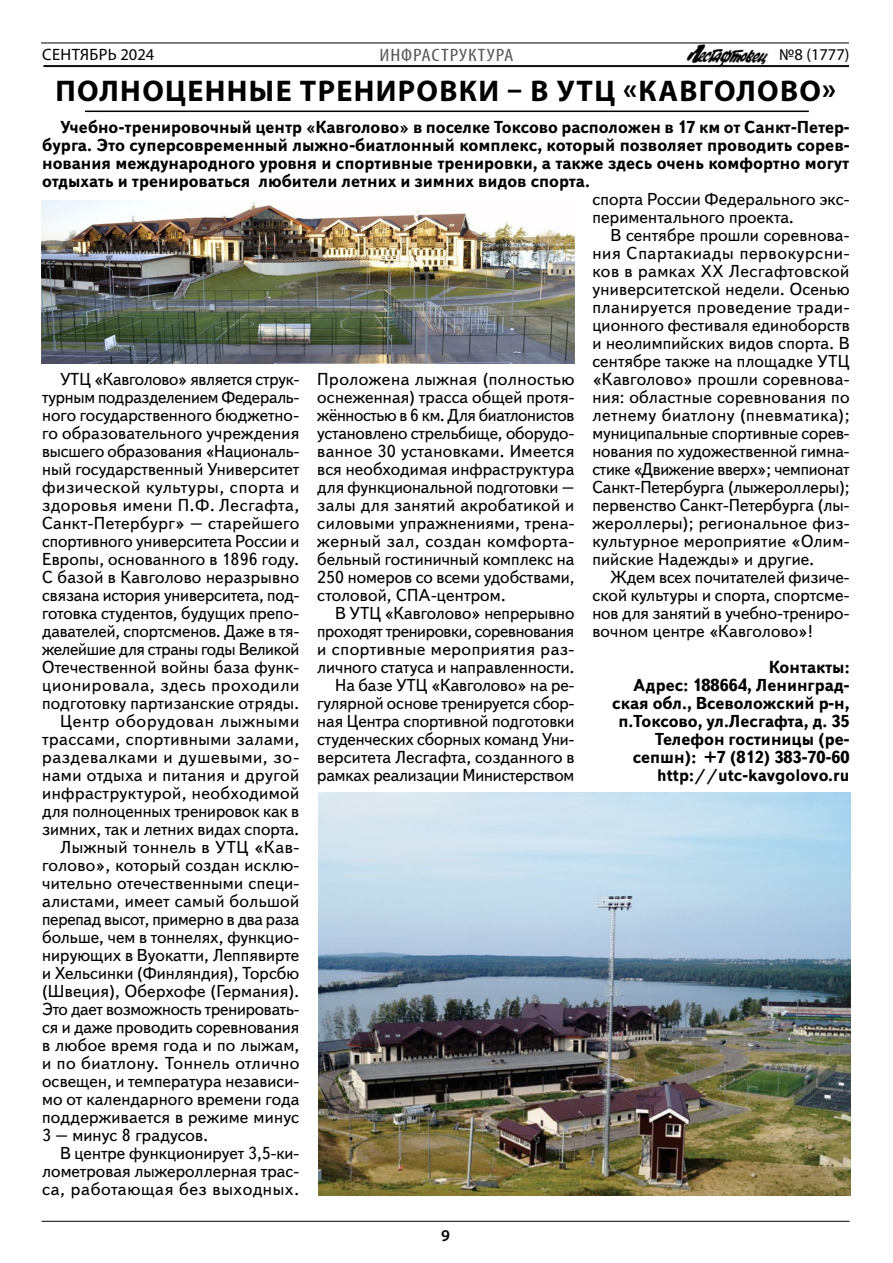
<style>
.page{position:relative;width:893px;height:1263px;background:#fff}
.page>*{position:absolute;margin:0;border:0;box-sizing:border-box;transform-origin:0 0}
.t1{font:700 30px "Myriad Pro";letter-spacing:.045em;color:#000}
.t2{font:condensed 18px "Myriad Pro";letter-spacing:.045em;color:#58595b;scale:1.2 1}
.t3{font:17.25px/18px "Text";letter-spacing:.005em;color:#000;text-align:justify}
.t4{font:700 17.25px/18px "Text";color:#000;text-align:justify}
.t5{font:17.25px "Text";letter-spacing:.025em;color:#000}
.t6{font:17.25px "Text";letter-spacing:.035em;color:#000}
.t7{font:17.25px "Text";letter-spacing:-.015em;color:#000}
.t8{font:17.25px "Text";letter-spacing:.03em;color:#000}
.t9{font:17.25px "Text";letter-spacing:.045em;color:#000}
.t10{font:16.5px "Myriad Pro";letter-spacing:.015em;color:#000}
.t11{font:600 16.5px "Myriad Pro";color:#000}
</style>
<div class="page">
<img style="left:687px;top:44px;width:81px;height:21px">
<hr style="left:43px;top:65px;width:806px;height:1px;background:#000">
<hr style="left:43px;top:66px;width:806px;height:1px;background:#000">
<hr style="left:41px;top:43px;width:808px;height:1px;background:#000">
<hr style="left:42px;top:1221px;width:807px;height:1px;background:#000">
<hr style="left:85px;top:111px;width:724px;height:1px;background:#000">
<img style="left:318px;top:792px;width:532px;height:404px">
<img style="left:41px;top:201px;width:533px;height:163px">
<p class="t2" style="left:379px;top:44px;width:113px">ИНФРАСТРУКТУРА</p>
<h1 class="t1" style="left:56px;top:71px;width:782px">ПОЛНОЦЕННЫЕ ТРЕНИРОВКИ – В УТЦ «КАВГОЛОВО»</h1>
<p class="t4" style="left:42px;top:119px;width:809px;text-indent:18px">Учебно-тренировочный центр «Кавголово» в поселке Токсово расположен в 17 км от Санкт-Петер&shy;бурга. Это суперсовременный лыжно-биатлонный комплекс, который позволяет проводить сорев&shy;нования международного уровня и спортивные тренировки, а также здесь очень комфортно могут отдыхать и тренироваться любители летних и зимних видов спорта.</p>
<p class="t10" style="left:42px;top:44px;width:114px">СЕНТЯБРЬ 2024</p>
<p class="t10" style="left:779px;top:44px;width:72px">№8 (1777)</p>
<p class="t3" style="left:60px;top:371px;width:241px">УТЦ «Кавголово» является струк-</p>
<p class="t7" style="left:42px;top:387px;width:259px">турным подразделением Федераль-</p>
<p class="t3" style="left:42px;top:407px;width:259px">ного государственного бюджетно-</p>
<p class="t3" style="left:42px;top:425px;width:259px">го образовательного учреждения</p>
<p class="t3" style="left:42px;top:443px;width:259px">высшего образования «Националь-</p>
<p class="t3" style="left:42px;top:461px;width:259px">ный государственный Университет</p>
<p class="t6" style="left:42px;top:477px;width:259px">физической культуры, спорта и</p>
<p class="t8" style="left:42px;top:495px;width:259px">здоровья имени П.Ф. Лесгафта,</p>
<p class="t5" style="left:42px;top:513px;width:259px">Санкт-Петербург» – старейшего</p>
<p class="t3" style="left:42px;top:533px;width:259px">спортивного университета России и</p>
<p class="t3" style="left:42px;top:551px;width:258px">Европы, основанного в 1896 году.</p>
<p class="t3" style="left:42px;top:569px;width:259px">С базой в Кавголово неразрывно</p>
<p class="t3" style="left:42px;top:587px;width:259px">связана история университета, под-</p>
<p class="t3" style="left:42px;top:605px;width:259px">готовка студентов, будущих препо-</p>
<p class="t3" style="left:42px;top:623px;width:259px">давателей, спортсменов. Даже в тя-</p>
<p class="t7" style="left:42px;top:639px;width:259px">желейшие для страны годы Великой</p>
<p class="t3" style="left:42px;top:659px;width:259px">Отечественной войны база функ-</p>
<p class="t6" style="left:42px;top:675px;width:259px">ционировала, здесь проходили</p>
<p class="t3" style="left:42px;top:695px;width:259px">подготовку партизанские отряды.</p>
<p class="t9" style="left:60px;top:711px;width:241px">Центр оборудован лыжными</p>
<p class="t5" style="left:42px;top:729px;width:259px">трассами, спортивными залами,</p>
<p class="t6" style="left:42px;top:747px;width:259px">раздевалками и душевыми, зо-</p>
<p class="t5" style="left:42px;top:765px;width:259px">нами отдыха и питания и другой</p>
<p class="t5" style="left:42px;top:783px;width:259px">инфраструктурой, необходимой</p>
<p class="t3" style="left:42px;top:803px;width:258px">для полноценных тренировок как в</p>
<p class="t3" style="left:42px;top:821px;width:259px">зимних, так и летних видах спорта.</p>
<p class="t8" style="left:60px;top:837px;width:241px">Лыжный тоннель в УТЦ «Кав-</p>
<p class="t3" style="left:42px;top:857px;width:259px">голово», который создан исклю-</p>
<p class="t3" style="left:42px;top:875px;width:259px">чительно отечественными специ-</p>
<p class="t3" style="left:42px;top:893px;width:259px">алистами, имеет самый большой</p>
<p class="t7" style="left:42px;top:909px;width:259px">перепад высот, примерно в два раза</p>
<p class="t3" style="left:42px;top:929px;width:259px">больше, чем в тоннелях, функцио-</p>
<p class="t3" style="left:42px;top:947px;width:259px">нирующих в Вуокатти, Леппявирте</p>
<p class="t3" style="left:42px;top:965px;width:258px">и Хельсинки (Финляндия), Торсбю</p>
<p class="t3" style="left:42px;top:983px;width:259px">(Швеция), Оберхофе (Германия).</p>
<p class="t3" style="left:42px;top:1001px;width:259px">Это дает возможность тренировать-</p>
<p class="t3" style="left:42px;top:1019px;width:259px">ся и даже проводить соревнования</p>
<p class="t3" style="left:42px;top:1037px;width:259px">в любое время года и по лыжам,</p>
<p class="t8" style="left:42px;top:1053px;width:259px">и по биатлону. Тоннель отлично</p>
<p class="t3" style="left:42px;top:1073px;width:259px">освещен, и температура независи-</p>
<p class="t3" style="left:42px;top:1091px;width:259px">мо от календарного времени года</p>
<p class="t3" style="left:42px;top:1109px;width:259px">поддерживается в режиме минус</p>
<p class="t3" style="left:42px;top:1127px;width:168px">3 – минус 8 градусов.</p>
<p class="t3" style="left:60px;top:1145px;width:241px">В центре функционирует 3,5-ки-</p>
<p class="t3" style="left:42px;top:1163px;width:259px">лометровая лыжероллерная трас-</p>
<p class="t6" style="left:42px;top:1179px;width:259px">са, работающая без выходных.</p>
<p class="t3" style="left:317px;top:371px;width:259px">Проложена лыжная (полностью оснеженная) трасса общей протя&shy;жённостью в 6 км. Для биатлонистов установлено стрельбище, оборудо&shy;ванное 30 установками. Имеется вся необходимая инфраструктура для функциональной подготовки – залы для занятий акробатикой и силовыми упражнениями, трена&shy;жерный зал, создан комфорта&shy;бельный гостиничный комплекс на 250 номеров со всеми удобствами, столовой, СПА-центром.</p>
<p class="t3" style="left:317px;top:605px;width:259px;text-align:right">В УТЦ «Кавголово» непрерывно проходят тренировки, соревнования и спортивные мероприятия раз&shy;личного статуса и направленности.<br>На базе УТЦ «Кавголово» на ре&shy;гулярной основе тренируется сбор&shy;ная Центра спортивной подготовки студенческих сборных команд Уни&shy;верситета Лесгафта, созданного в рамках реализации Министерством</p>
<p class="t11" style="left:441px;top:1225px;width:10px">9</p>
<p class="t3" style="left:592px;top:191px;width:259px">спорта России Федерального экс&shy;периментального проекта.</p>
<p class="t3" style="left:592px;top:227px;width:259px;text-indent:18px">В сентябре прошли соревнова&shy;ния Спартакиады первокурсни&shy;ков в рамках XX Лесгафтовской университетской недели. Осенью планируется проведение тради&shy;ционного фестиваля единоборств и неолимпийских видов спорта. В сентябре также на площадке УТЦ «Кавголово» прошли соревнова&shy;ния: областные соревнования по летнему биатлону (пневматика); муниципальные спортивные сорев&shy;нования по художественной гимна&shy;стике «Движение вверх»; чемпионат Санкт-Петербурга (лыжероллеры); первенство Санкт-Петербурга (лы&shy;жероллеры); региональное физ&shy;культурное мероприятие «Олим&shy;пийские Надежды» и другие.</p>
<p class="t3" style="left:592px;top:569px;width:259px;text-indent:18px">Ждем всех почитателей физиче&shy;ской культуры и спорта, спортсме&shy;нов для занятий в учебно-трениро&shy;вочном центре «Кавголово»!</p>
<p class="t4" style="left:612px;top:659px;width:239px;text-align:right">Контакты:<br>Адрес: 188664, Ленинград&shy;ская обл., Всеволожский р-н, п.Токсово, ул.Лесгафта, д. 35<br>Телефон гостиницы (ре&shy;сепшн): +7 (812) 383-70-60 http://utc-kavgolovo.ru</p>
</div>
